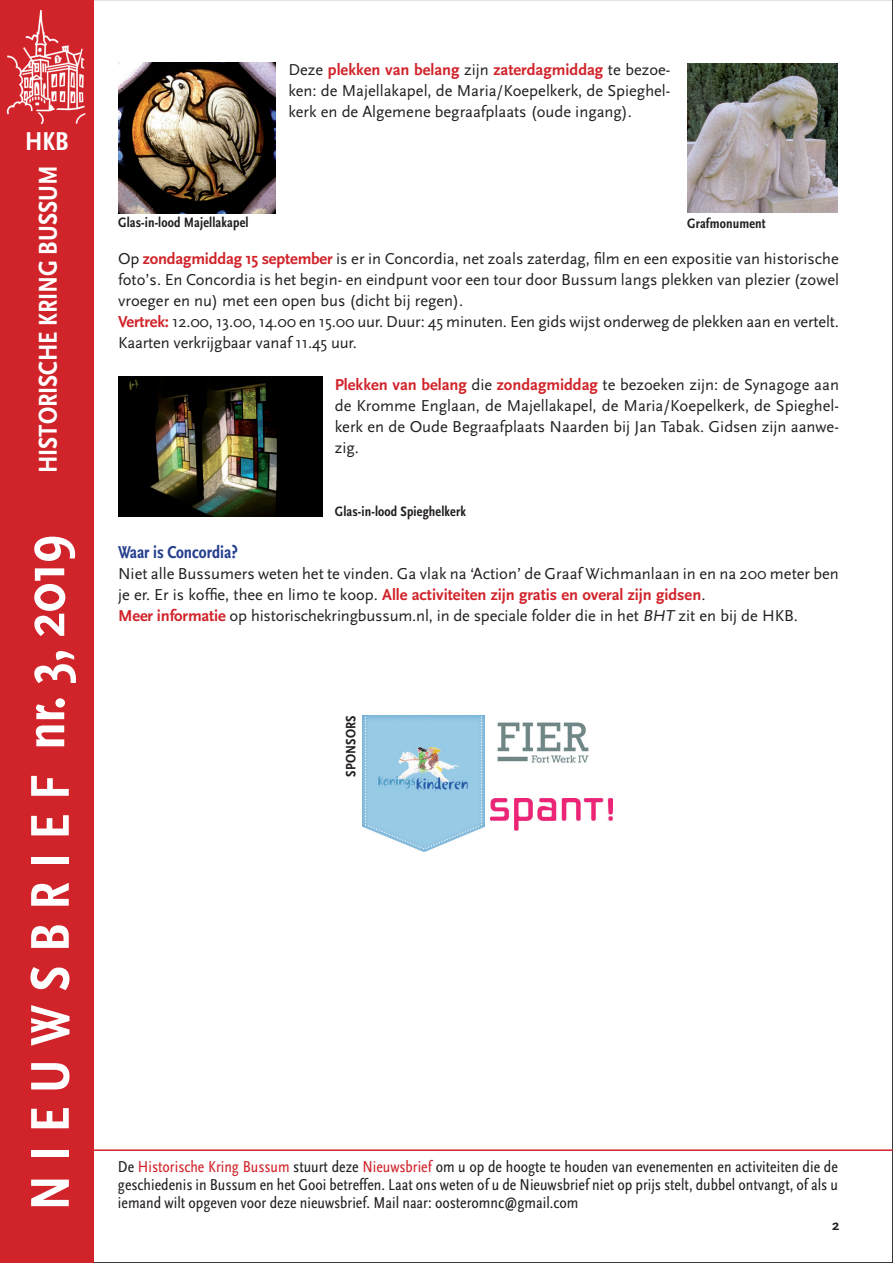
<style>
.page{position:relative;width:893px;height:1263px;background:#fff}
.page>*{position:absolute;margin:0;border:0;box-sizing:border-box;transform-origin:0 0}
.t1{font:700 condensed 57px "Scala Sans";letter-spacing:.24em;color:#fff}
.t2{font:700 condensed 27px "Scala Sans";color:#fff}
.t3{font:700 condensed 18px "Scala Sans";color:#253f8e}
.t4{font:16.5px/21px "Scala Sans";color:#231f20;text-align:justify}
.t5{font:16.5px/18px "Scala Sans Regular Con";color:#231f20;text-align:justify}
.t6{font:700 15px "Scala Sans";color:#231f20}
.t7{font:700 condensed 14.25px "Scala Sans";letter-spacing:.01em;color:#231f20}
.s1{font-size:60px}
.s2{font-weight:700;color:#d1232a}
.s3{font-style:italic}
.s4{color:#d1232a}
</style>
<div class="page">
<div style="left:0;top:0;width:94px;height:1262px;background:#d1232a"></div>
<img style="left:6px;top:9px;width:80px;height:116px">
<hr style="left:91px;top:1149px;width:802px;height:2px;background:#d1232a">
<img style="left:118px;top:63px;width:158px;height:150px">
<img style="left:118px;top:377px;width:204px;height:139px">
<img style="left:687px;top:63px;width:151px;height:150px">
<img style="left:491px;top:798px;width:121px;height:33px">
<img style="left:362px;top:716px;width:122px;height:136px">
<img style="left:497px;top:722px;width:92px;height:41px">
<h2 class="t2" style="left:25px;top:127px;width:45px">HKB</h2>
<h2 class="t2" style="left:33px;top:473px;width:309px;rotate:-90deg">HISTORISCHE KRING BUSSUM</h2>
<h1 class="t1" style="left:20px;top:1211px;width:677px;rotate:-90deg">NIEUWSBRIEF <span class="s1">nr. 3,2019</span></h1>
<p class="t4" style="left:288px;top:59px;width:384px">Deze <span class="s2">plekken van belang</span> zijn <span class="s2">zaterdagmiddag</span> te bezoe&shy;ken: de Majellakapel, de Maria/Koepelkerk, de Spieghel&shy;kerk en de Algemene begraafplaats (oude ingang).</p>
<p class="t7" style="left:118px;top:215px;width:132px">Glas-in-lood Majellakapel</p>
<p class="t7" style="left:687px;top:216px;width:80px">Grafmonument</p>
<p class="t4" style="left:118px;top:248px;width:722px;text-align:left">Op <span class="s2">zondagmiddag 15 september</span> is er in Concordia, net zoals zaterdag, film en een expositie van historische foto’s. En Concordia is het begin- en eindpunt voor een tour door Bussum langs plekken van plezier (zowel vroeger en nu) met een open bus (dicht bij regen).<br><span class="s2">Vertrek:</span> 12.00, 13.00, 14.00 en 15.00 uur. Duur: 45 minuten. Een gids wijst onderweg de plekken aan en vertelt.<br>Kaarten verkrijgbaar vanaf 11.45 uur.</p>
<p class="t4" style="left:335px;top:374px;width:506px"><span class="s2">Plekken van belang</span> die <span class="s2">zondagmiddag</span> te bezoeken zijn: de Synagoge aan de Kromme Englaan, de Majellakapel, de Maria/Koepelkerk, de Spieghel&shy;kerk en de Oude Begraafplaats Naarden bij Jan Tabak. Gidsen zijn aanwe&shy;zig.</p>
<p class="t7" style="left:335px;top:504px;width:133px">Glas-in-lood Spieghelkerk</p>
<p class="t3" style="left:118px;top:542px;width:121px">Waar is Concordia?</p>
<p class="t4" style="left:118px;top:563px;width:722px;text-align:left">Niet alle Bussumers weten het te vinden. Ga vlak na ‘Action’ de Graaf Wichmanlaan in en na 200 meter ben je er. Er is koffie, thee en limo te koop. <span class="s2">Alle activiteiten zijn gratis en overal zijn gidsen</span>.<br><span class="s2">Meer informatie</span> op historischekringbussum.nl, in de speciale folder die in het <span class="s3">BHT</span> zit en bij de HKB.</p>
<p class="t7" style="left:343px;top:776px;width:63px;rotate:-90deg">SPONSORS</p>
<p class="t5" style="left:118px;top:1158px;width:721px">De <span class="s4">Historische Kring Bussum</span> stuurt deze <span class="s4">Nieuwsbrief</span> om u op de hoogte te houden van evenementen en activiteiten die de geschiedenis in Bussum en het Gooi betreffen. Laat ons weten of u de Nieuwsbrief niet op prijs stelt, dubbel ontvangt, of als u iemand wilt opgeven voor deze nieuwsbrief. Mail naar: oosteromnc@gmail.com</p>
<p class="t6" style="left:832px;top:1217px;width:9px">2</p>
</div>
